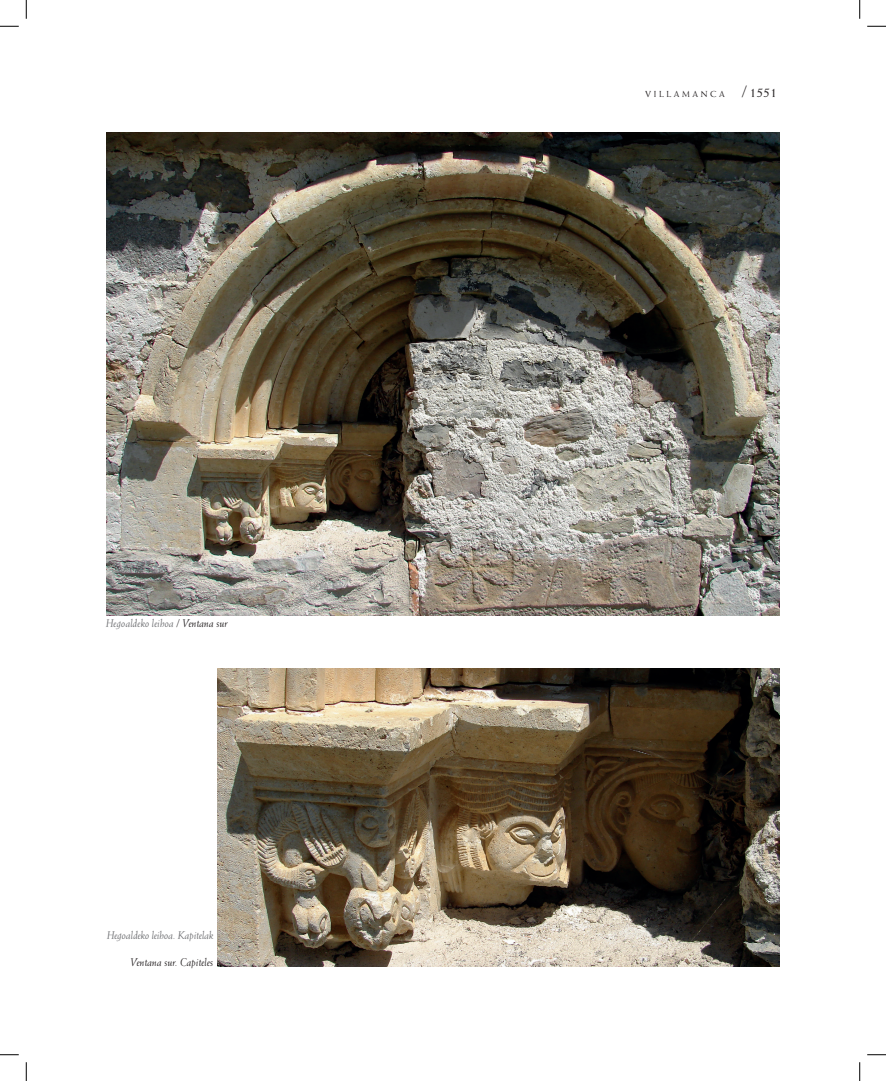
<style>
.page{position:relative;width:886px;height:1081px;background:#fff}
.page>*{position:absolute;margin:0;border:0;box-sizing:border-box;transform-origin:0 0}
.t1{font:13.75px "Weiss Std";color:#231f20}
.t2{font:italic 11.25px "Weiss Std";letter-spacing:-.01em;color:#6c6d70}
.t3{font:italic 11.25px "Weiss Std";color:#231f20}
.t4{font:8.75px "Weiss Std";color:#231f20}
.s1{color:#231f20}
.s2{font-size:16.25px}
</style>
<div class="page">
<img style="left:106px;top:133px;width:673px;height:482px">
<img style="left:217px;top:668px;width:562px;height:297px">
<svg style="left:0;top:25px;width:19px;height:2px"></svg>
<svg style="left:867px;top:25px;width:18px;height:2px"></svg>
<svg style="left:0;top:1054px;width:19px;height:1px"></svg>
<svg style="left:867px;top:1054px;width:18px;height:1px"></svg>
<svg style="left:25px;top:0;width:2px;height:19px"></svg>
<svg style="left:25px;top:1062px;width:2px;height:18px"></svg>
<svg style="left:859px;top:0;width:1px;height:19px"></svg>
<svg style="left:859px;top:1062px;width:1px;height:18px"></svg>
<p class="t2" style="left:106px;top:616px;width:123px">Hegoaldeko leihoa <span class="s1">/ Ventana sur</span></p>
<p class="t2" style="left:107px;top:928px;width:108px">Hegoaldeko leihoa. Kapitelak</p>
<p class="t3" style="left:130px;top:955px;width:85px">Ventana sur. Capiteles</p>
<p class="t4" style="left:644px;top:89px;width:9px">VILLAMANCA</p>
<p class="t1" style="left:742px;top:84px;width:36px"><span class="s2">/</span> 1551</p>
</div>
